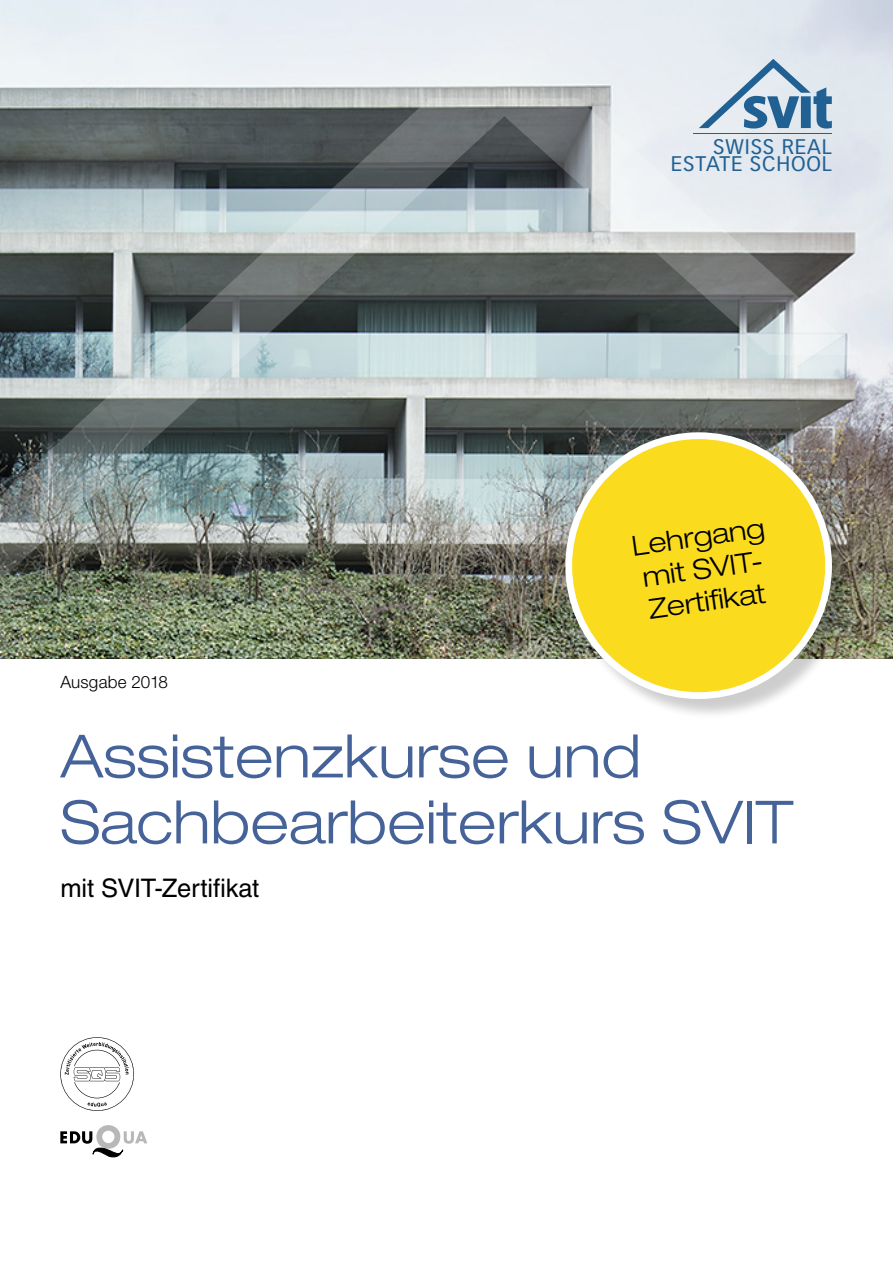
<style>
.page{position:relative;width:893px;height:1263px;background:#fff}
.page>*{position:absolute;margin:0;border:0;box-sizing:border-box;transform-origin:0 0}
.t1{font:300 expanded 59.55px/66px "Helvetica Neue LT Std";color:#466399}
.t2{font:300 expanded 27.75px/32.4px "Helvetica Neue LT Std";color:#000}
.t3{font:25.5px "Helvetica LT Std";letter-spacing:-.005em;color:#000}
.t4{font:20.7px/17.4px "Vectora LT Std";letter-spacing:.04em;color:#206093;text-align:right}
.t5{font:300 17.1px "Helvetica Neue LT Std";letter-spacing:.01em;color:#000}
</style>
<div class="page">
<img style="left:0;top:0;width:893px;height:658px">
<svg style="left:60px;top:1037px;width:74px;height:74px"></svg>
<svg style="left:60px;top:1125px;width:87px;height:32px"></svg>
<svg style="left:699px;top:59px;width:133px;height:39px;background:#c5d4e1"></svg>
<img style="left:0;top:98px;width:862px;height:500px">
<div style="left:568px;top:435px;width:285px;height:285px;background:#000;opacity:.2"></div>
<div style="left:569px;top:436px;width:260px;height:260px;background:#fbdb1d;border-radius:50%"></div>
<div style="left:565px;top:432px;width:267px;height:267px;border:7px solid #fff;border-radius:50%"></div>
<p class="t4" style="left:671px;top:138px;width:162px">SWISS REAL<br>ESTATE SCHOOL</p>
<p class="t5" style="left:60px;top:671px;width:109px">Ausgabe 2018</p>
<p class="t2" style="left:630px;top:529px;width:135px;rotate:-8deg">Lehrgang mit SVIT-<br>Zertifi kat</p>
<p class="t1" style="left:60px;top:722px;width:734px">Assistenzkurse und<br>Sachbearbeiterkurs SVIT</p>
<p class="t3" style="left:60px;top:873px;width:200px">mit SVIT-Zertifikat</p>
</div>
